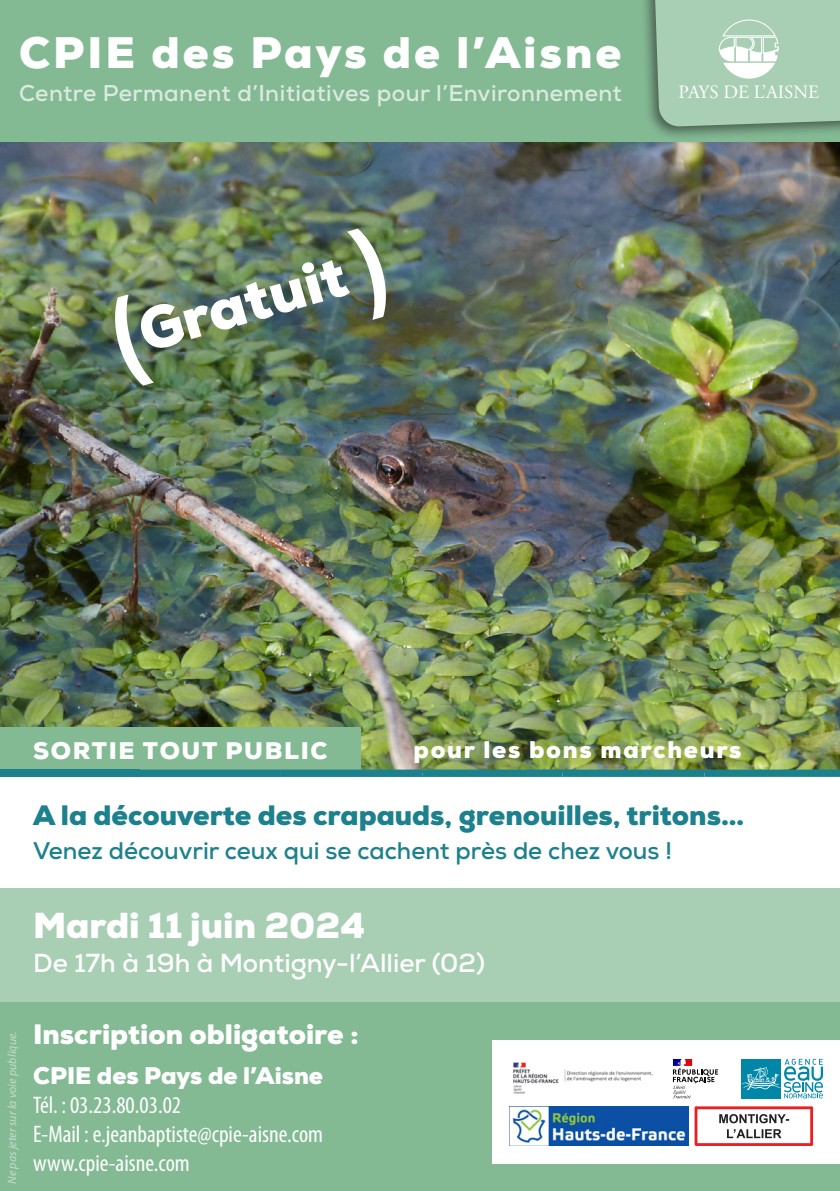
<style>
.page{position:relative;width:840px;height:1191px;background:#fff}
.page>*{position:absolute;margin:0;border:0;box-sizing:border-box;transform-origin:0 0}
.t1{font:900 58.6px "Nexa";color:#fff}
.t2{font:900 44px "Nexa";letter-spacing:.07em;color:#fff}
.t3{font:900 36px "Nexa";color:#fff}
.t4{font:900 28px "Nexa";color:#1d818d}
.t5{font:900 28px "Nexa";color:#fff}
.t6{font:700 26px "Nexa";color:#fff}
.t7{font:condensed 24px/28.8px "Myriad Pro";color:#fff}
.t8{font:700 24px "Nexa";color:#1d818d}
.t9{font:900 24px "Nexa";letter-spacing:.07em;color:#fff}
.t10{font:900 24px "Nexa";color:#fff}
.t11{font:700 22.8px "Nexa";letter-spacing:.02em;color:#daeadf}
.t12{font:18.8px "Adobe Garamond Pro";color:#fff}
.t13{font:italic 12px "Myriad Pro";color:#c1ddc9}
</style>
<div class="page">
<img style="left:0;top:142px;width:839px;height:627px">
<div style="left:0;top:887px;width:839px;height:115px;background:#a8cfb4"></div>
<div style="left:0;top:1002px;width:839px;height:189px;background:#83ba94"></div>
<div style="left:492px;top:1040px;width:347px;height:124px;background:#fff"></div>
<div style="left:0;top:0;width:839px;height:142px;background:#83ba94"></div>
<svg style="left:113px;top:294px;width:41px;height:92px"></svg>
<svg style="left:347px;top:229px;width:41px;height:91px"></svg>
<hr style="left:694px;top:1107px;width:3px;height:37px;background:#ee1d23">
<hr style="left:696px;top:1106px;width:114px;height:3px;background:#ee1d23">
<hr style="left:696px;top:1143px;width:114px;height:3px;background:#ee1d23">
<hr style="left:809px;top:1107px;width:3px;height:37px;background:#ee1d23">
<svg style="left:727px;top:1129px;width:54px;height:9px"></svg>
<svg style="left:719px;top:1114px;width:69px;height:9px"></svg>
<div style="left:638px;top:0;width:201px;height:141px;background:#231f20;opacity:.6"></div>
<svg style="left:653px;top:0;width:186px;height:127px"></svg>
<img style="left:509px;top:1106px;width:179px;height:40px">
<img style="left:513px;top:1062px;width:140px;height:32px">
<svg style="left:672px;top:1059px;width:45px;height:39px"></svg>
<svg style="left:741px;top:1058px;width:81px;height:40px"></svg>
<div style="left:0;top:727px;width:361px;height:48px;background:#83ba94"></div>
<svg style="left:139px;top:769px;width:700px;height:8px"></svg>
<div style="left:0;top:769px;width:139px;height:8px;background:#1d818d"></div>
<h2 class="t2" style="left:19px;top:25px;width:603px">CPIE des Pays de l’Aisne</h2>
<p class="t11" style="left:19px;top:79px;width:604px">Centre Permanent d’Initiatives pour l’Environnement</p>
<p class="t12" style="left:678px;top:81px;width:142px">PAYS DE L’AISNE</p>
<h1 class="t1" style="left:130px;top:296px;width:215px;rotate:-16deg">Gratuit</h1>
<p class="t9" style="left:33px;top:735px;width:296px">SORTIE TOUT PUBLIC</p>
<p class="t9" style="left:413px;top:734px;width:329px">pour les bons marcheurs</p>
<p class="t4" style="left:33px;top:797px;width:712px">A la découverte des crapauds, grenouilles, tritons…</p>
<p class="t8" style="left:33px;top:835px;width:640px">Venez découvrir ceux qui se cachent près de chez vous !</p>
<h3 class="t3" style="left:33px;top:902px;width:333px">Mardi 11 juin 2024</h3>
<p class="t6" style="left:33px;top:946px;width:453px">De 17h à 19h à Montigny-l’Allier (02)</p>
<p class="t13" style="left:5px;top:1183px;width:154px;rotate:-90deg">Ne pas jeter sur la voie publique.</p>
<p class="t5" style="left:33px;top:1016px;width:327px">Inscription obligatoire :</p>
<p class="t10" style="left:33px;top:1060px;width:291px">CPIE des Pays de l’Aisne</p>
<p class="t7" style="left:33px;top:1090px;width:291px">Tél. : 03.23.80.03.02<br>E-Mail : e.jeanbaptiste@cpie-aisne.com www.cpie-aisne.com</p>
</div>
